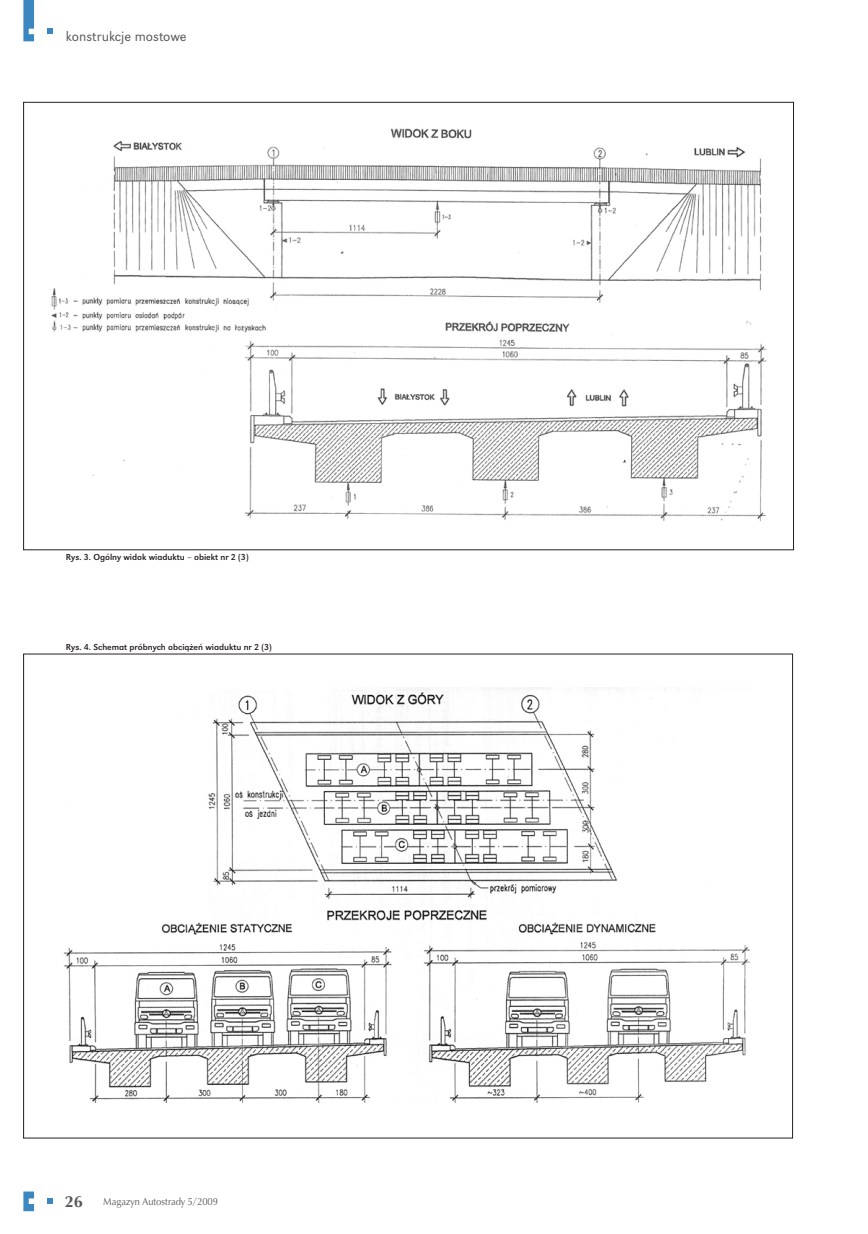
<style>
.page{position:relative;width:868px;height:1234px;background:#fff}
.page>*{position:absolute;margin:0;border:0;box-sizing:border-box;transform-origin:0 0}
.t1{font:300 14.25px "URW Grotesk TCE";color:#57585a}
.t2{font:10.5px "Classico URWTCE";color:#57585a;scale:.9 1}
._09_podpis_fota_tabe{font:9px "URW Grotesk TCE";color:#231f20}
.s1{font-weight:700;font-size:16.5px}
</style>
<div class="page">
<svg style="left:23px;top:0;width:11px;height:41px"></svg>
<svg style="left:47px;top:29px;width:6px;height:5px"></svg>
<svg style="left:47px;top:1198px;width:6px;height:5px"></svg>
<svg style="left:23px;top:1191px;width:11px;height:19px"></svg>
<img style="left:49px;top:128px;width:718px;height:394px">
<img style="left:64px;top:687px;width:686px;height:415px">
<h1 class="t1" style="left:66px;top:29px;width:122px">konstrukcje mostowe</h1>
<p class="_09_podpis_fota_tabe" style="left:66px;top:552px;width:184px">Rys. 3. Ogólny widok wiaduktu – obiekt nr 2 (3)</p>
<p class="_09_podpis_fota_tabe" style="left:66px;top:641px;width:207px">Rys. 4. Schemat próbnych obciążeń wiaduktu nr 2 (3)</p>
<p class="t2" style="left:65px;top:1194px;width:172px"><span class="s1">26</span> Magazyn Autostrady 5/2009</p>
</div>
